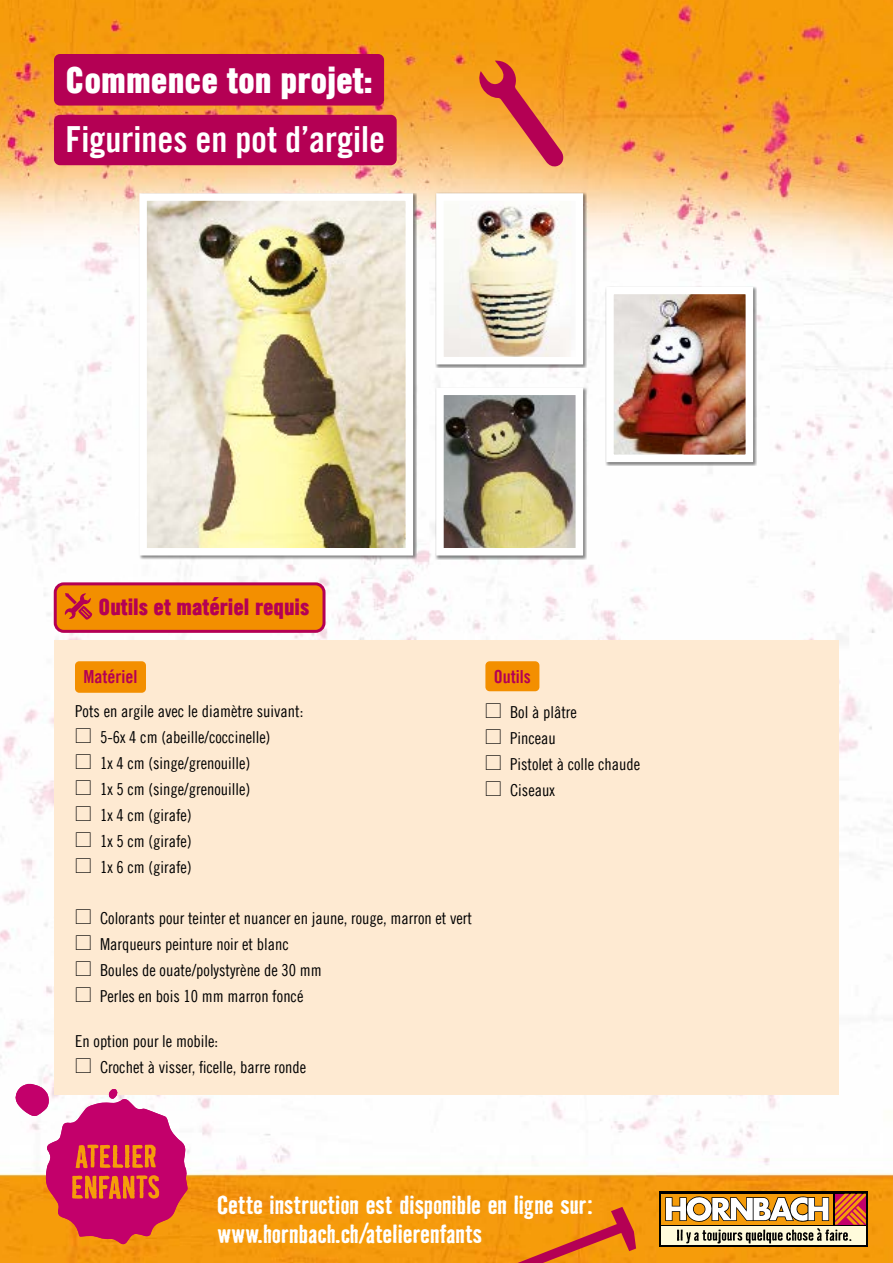
<style>
.page{position:relative;width:893px;height:1263px;background:#fff}
.page>*{position:absolute;margin:0;border:0;box-sizing:border-box;transform-origin:0 0}
.t1{font:36px "Trade Gothic Hornbach Bd Cn 20";color:#fff}
.t2{font:36px "Trade Gothic Hornbach Super Bd";color:#fff}
.t3{font:700 24px/28.8px "Bad House Hornbach";letter-spacing:-.015em;color:#fff}
.t4{font:22.5px "Trade Gothic Hornbach Super Bd";color:#b40054}
.t5{font:18px "Trade Gothic Hornbach Bd Cn 20";color:#b40054}
.t6{font:16.5px/25.8px "Trade Gothic Hornbach Cn 18";color:#000}
</style>
<div class="page">
<img style="left:0;top:0;width:893px;height:1263px">
<div style="left:54px;top:641px;width:785px;height:454px;background:#feead2"></div>
<div style="left:54px;top:115px;width:343px;height:50px;background:#b40054;border-radius:6px"></div>
<div style="left:54px;top:54px;width:330px;height:52px;background:#b40054;border-radius:6px"></div>
<div style="left:75px;top:661px;width:71px;height:32px;background:#f38f00;border-radius:4px"></div>
<div style="left:485px;top:661px;width:54px;height:30px;background:#f38f00;border-radius:4px"></div>
<div style="left:55px;top:584px;width:269px;height:47px;background:#f38f00;border-radius:9px"></div>
<div style="left:54px;top:582px;width:271px;height:51px;border:3px solid #b40054;border-radius:9px"></div>
<svg style="left:64px;top:593px;width:29px;height:27px"></svg>
<div style="left:436px;top:193px;width:151px;height:175px;background:#000;opacity:.5"></div>
<img style="left:445px;top:202px;width:129px;height:153px">
<div style="left:436px;top:193px;width:147px;height:171px;border:8px solid #fff"></div>
<div style="left:606px;top:286px;width:151px;height:180px;background:#000;opacity:.5"></div>
<img style="left:615px;top:296px;width:129px;height:157px">
<div style="left:606px;top:287px;width:147px;height:175px;border:8px solid #fff"></div>
<div style="left:436px;top:387px;width:151px;height:173px;background:#000;opacity:.5"></div>
<img style="left:445px;top:397px;width:129px;height:149px">
<div style="left:436px;top:388px;width:147px;height:167px;border:8px solid #fff"></div>
<div style="left:139px;top:193px;width:278px;height:366px;background:#000;opacity:.5"></div>
<img style="left:148px;top:202px;width:256px;height:344px">
<div style="left:139px;top:193px;width:274px;height:362px;border:8px solid #fff"></div>
<svg style="left:475px;top:60px;width:90px;height:107px;background:#e7803f"></svg>
<svg style="left:502px;top:1207px;width:134px;height:56px;background:#e87c18"></svg>
<div style="left:659px;top:1192px;width:209px;height:55px;background:#000"></div>
<div style="left:661px;top:1194px;width:172px;height:30px;background:#f59c0a"></div>
<div style="left:661px;top:1226px;width:205px;height:19px;background:#fffbdb"></div>
<svg style="left:665px;top:1194px;width:201px;height:50px"></svg>
<svg style="left:16px;top:1084px;width:172px;height:160px"></svg>
<h1 class="t2" style="left:65px;top:57px;width:309px">Commence ton projet:</h1>
<h1 class="t1" style="left:65px;top:118px;width:321px">Figurines en pot d’argile</h1>
<h3 class="t4" style="left:99px;top:592px;width:212px">Outils et matériel requis</h3>
<p class="t5" style="left:84px;top:665px;width:55px">Matériel</p>
<p class="t5" style="left:494px;top:665px;width:38px">Outils</p>
<p class="t6" style="left:100px;top:699px;width:205px;text-indent:-25px">Pots en argile avec le diamètre suivant:<br>5-6x 4 cm (abeille/coccinelle)<br>1x 4 cm (singe/grenouille)<br>1x 5 cm (singe/grenouille)<br>1x 4 cm (girafe)<br>1x 5 cm (girafe)<br>1x 6 cm (girafe)</p>
<p class="t6" style="left:100px;top:906px;width:374px">Colorants pour teinter et nuancer en jaune, rouge, marron et vert Marqueurs peinture noir et blanc<br>Boules de ouate/polystyrène de 30 mm<br>Perles en bois 10 mm marron foncé</p>
<p class="t6" style="left:100px;top:1029px;width:208px;text-indent:-25px">En option pour le mobile:<br>Crochet à visser, ficelle, barre ronde</p>
<p class="t6" style="left:510px;top:700px;width:132px">Bol à plâtre<br>Pinceau<br>Pistolet à colle chaude<br>Ciseaux</p>
<h2 class="t3" style="left:217px;top:1190px;width:377px">Cette instruction est disponible en ligne sur: www.hornbach.ch/atelierenfants</h2>
</div>
